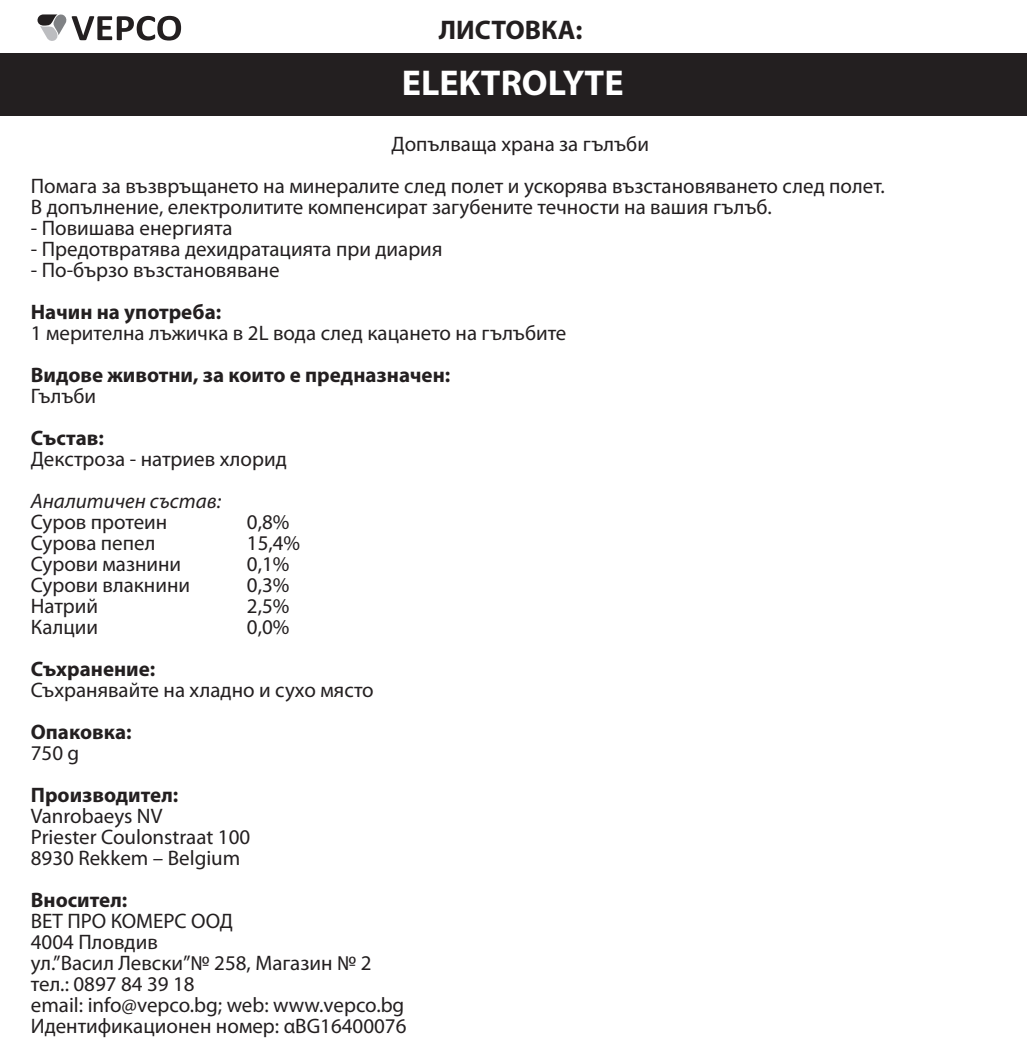
<style>
.page{position:relative;width:1027px;height:1059px;background:#fff}
.page>*{position:absolute;margin:0;border:0;box-sizing:border-box;transform-origin:0 0}
.t1{font:700 36px "Myriad Pro";color:#fff}
.t2{font:700 27px "Myriad Pro";color:#231f20}
.t3{font:21px/21px "Myriad Pro";color:#231f20}
.t4{font:700 21px "Myriad Pro";color:#231f20}
.t5{font:italic 21px "Myriad Pro";color:#231f20}
</style>
<div class="page">
<div style="left:0;top:53px;width:1026px;height:63px;background:#231f20"></div>
<svg style="left:37px;top:14px;width:144px;height:27px"></svg>
<p class="t2" style="left:439px;top:12px;width:145px">ЛИСТОВКА:</p>
<h1 class="t1" style="left:402px;top:60px;width:223px">ELEKTROLYTE</h1>
<p class="t3" style="left:31px;top:123px;width:855px;line-height:42px;text-indent:361px">Допълваща храна за гълъби<br>Помага за възвръщането на минералите след полет и ускорява възстановяването след полет.</p>
<p class="t3" style="left:31px;top:196px;width:742px">В допълнение, електролитите компенсират загубените течности на вашия гълъб.</p>
<p class="t3" style="left:31px;top:217px;width:203px">- Повишава енергията</p>
<p class="t3" style="left:31px;top:238px;width:413px">- Предотвратява дехидратацията при диария</p>
<p class="t3" style="left:31px;top:259px;width:250px">- По-бързо възстановяване</p>
<p class="t4" style="left:31px;top:299px;width:192px">Начин на употреба:</p>
<p class="t3" style="left:31px;top:322px;width:537px">1 мерителна лъжичка в 2L вода след кацането на гълъбите</p>
<p class="t4" style="left:31px;top:362px;width:421px">Видове животни, за които е предназначен:</p>
<p class="t3" style="left:31px;top:385px;width:67px">Гълъби</p>
<p class="t4" style="left:31px;top:425px;width:75px">Състав:</p>
<p class="t3" style="left:31px;top:448px;width:257px">Декстроза - натриев хлорид</p>
<p class="t5" style="left:31px;top:488px;width:192px">Аналитичен състав:</p>
<p class="t3" style="left:31px;top:511px;width:138px">Суров протеин</p>
<p class="t3" style="left:247px;top:511px;width:44px">0,8%</p>
<p class="t3" style="left:31px;top:532px;width:126px">Сурова пепел</p>
<p class="t3" style="left:247px;top:532px;width:55px">15,4%</p>
<p class="t3" style="left:31px;top:553px;width:152px">Сурови мазнини</p>
<p class="t3" style="left:247px;top:553px;width:44px">0,1%</p>
<p class="t3" style="left:31px;top:574px;width:161px">Сурови влакнини</p>
<p class="t3" style="left:247px;top:574px;width:44px">0,3%</p>
<p class="t3" style="left:31px;top:595px;width:69px">Натрий</p>
<p class="t3" style="left:247px;top:595px;width:44px">2,5%</p>
<p class="t3" style="left:31px;top:616px;width:69px">Калции</p>
<p class="t3" style="left:247px;top:616px;width:44px">0,0%</p>
<p class="t4" style="left:31px;top:656px;width:126px">Съхранение:</p>
<p class="t3" style="left:31px;top:679px;width:344px">Съхранявайте на хладно и сухо място</p>
<p class="t4" style="left:31px;top:719px;width:102px">Опаковка:</p>
<p class="t3" style="left:31px;top:742px;width:50px">750 g</p>
<p class="t4" style="left:31px;top:782px;width:149px">Производител:</p>
<p class="t3" style="left:31px;top:805px;width:221px">Vanrobaeys NV<br>Priester Coulonstraat 100<br>8930 Rekkem – Belgium</p>
<p class="t4" style="left:31px;top:887px;width:98px">Вносител:</p>
<p class="t3" style="left:31px;top:910px;width:377px">ВЕТ ПРО КОМЕРС ООД<br>4004 Пловдив<br>ул.”Васил Левски”№ 258, Магазин № 2 тел.: 0897 84 39 18<br>email: info@vepco.bg; web: www.vepco.bg<br>Идентификационен номер: αBG16400076</p>
</div>
